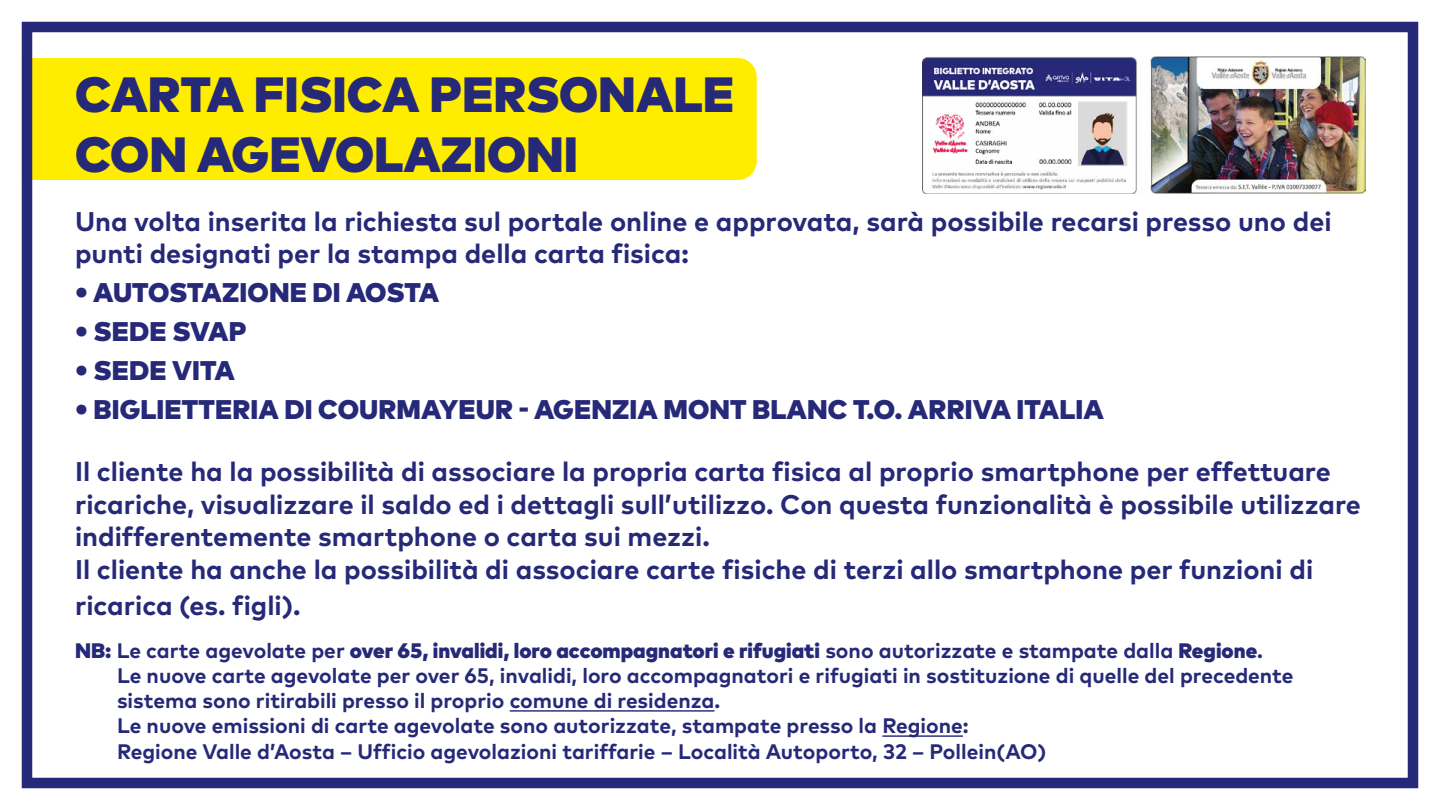
<style>
.page{position:relative;width:1440px;height:810px;background:#fff}
.page>*{position:absolute;margin:0;border:0;box-sizing:border-box;transform-origin:0 0}
.t1{font:900 49.5px/59.4px "Mark Pro";color:#262978}
.t2{font:700 27px/32.4px "Mark Pro";color:#262978}
.t3{font:900 27px "Mark Pro";letter-spacing:.005em;color:#262978}
.t4{font:700 21px/25.2px "Mark Pro";color:#262978}
.s1{font-weight:900}
</style>
<div class="page">
<div style="left:33px;top:58px;width:724px;height:122px;background:#ffed00"></div>
<div style="left:22px;top:22px;width:1396px;height:766px;border:10px solid #262978"></div>
<hr style="left:510px;top:710px;width:205px;height:2px;background:#262978">
<hr style="left:882px;top:735px;width:81px;height:2px;background:#262978">
<img style="left:922px;top:56px;width:443px;height:137px">
<h1 class="t1" style="left:75px;top:61px;width:661px">CARTA FISICA PERSONALE<br>CON AGEVOLAZIONI</h1>
<p class="t2" style="left:75px;top:203px;width:1258px">Una volta inserita la richiesta sul portale online e approvata, sarà possibile recarsi presso uno dei punti designati per la stampa della carta fisica:</p>
<p class="t3" style="left:75px;top:272px;width:366px">• AUTOSTAZIONE DI AOSTA</p>
<p class="t3" style="left:75px;top:310px;width:173px">• SEDE SVAP</p>
<p class="t3" style="left:75px;top:349px;width:161px">• SEDE VITA</p>
<p class="t3" style="left:75px;top:388px;width:1030px">• BIGLIETTERIA DI COURMAYEUR - AGENZIA MONT BLANC T.O. ARRIVA ITALIA</p>
<p class="t2" style="left:75px;top:453px;width:1287px">Il cliente ha la possibilità di associare la propria carta fisica al proprio smartphone per effettuare ricariche, visualizzare il saldo ed i dettagli sull’utilizzo. Con questa funzionalità è possibile utilizzare indifferentemente smartphone o carta sui mezzi.<br>Il cliente ha anche la possibilità di associare carte fisiche di terzi allo smartphone per funzioni di</p>
<p class="t2" style="left:75px;top:587px;width:227px">ricarica (es. figli).</p>
<p class="t4" style="left:117px;top:636px;width:1178px;text-indent:-42px"><span class="s1">NB:</span> Le carte agevolate per <span class="s1">over 65, invalidi, loro accompagnatori e rifugiati</span> sono autorizzate e stampate dalla <span class="s1">Regione</span>.<br>Le nuove carte agevolate per over 65, invalidi, loro accompagnatori e rifugiati in sostituzione di quelle del precedente sistema sono ritirabili presso il proprio comune di residenza.<br>Le nuove emissioni di carte agevolate sono autorizzate, stampate presso la Regione:<br>Regione Valle d’Aosta – Ufficio agevolazioni tariffarie – Località Autoporto, 32 – Pollein(AO)</p>
</div>
